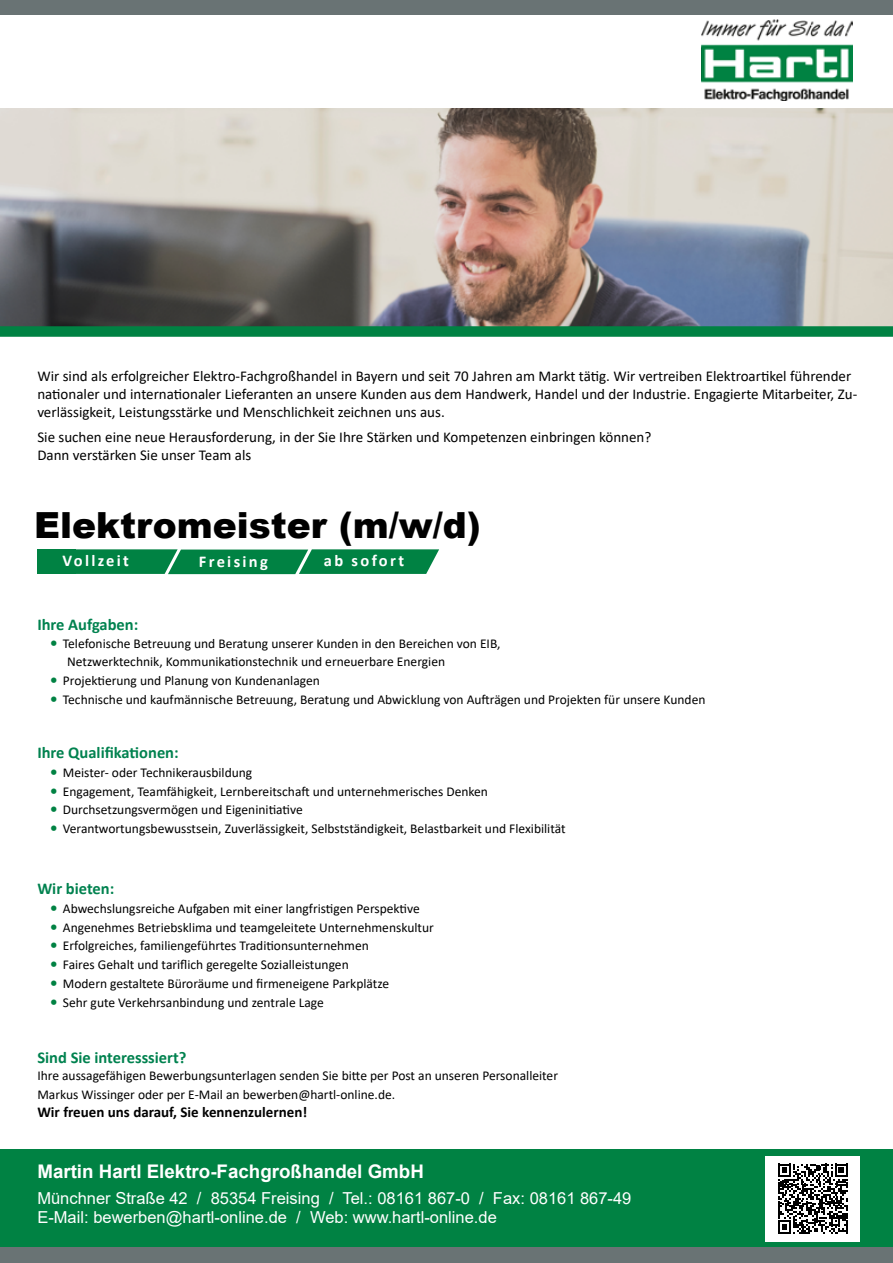
<style>
.page{position:relative;width:893px;height:1263px;background:#fff}
.page>*{position:absolute;margin:0;border:0;box-sizing:border-box;transform-origin:0 0}
.t1{font:900 36px "Arial";color:#000}
.t2{font:700 18.75px "Arial";color:#fff}
.t3{font:16.5px/19.5px "Arial";color:#fff}
.t4{font:700 16.5px "Calibri";color:#00824f}
.t5{font:700 16.5px "Calibri";letter-spacing:.14em;color:#fff}
.t6{font:15px/18px "Calibri";color:#000}
.t7{font:700 15px "Calibri";color:#000}
.t8{font:13.5px/19.5px "Calibri";color:#000}
.s1{font-weight:700;font-size:15px;color:#008243}
</style>
<div class="page">
<img style="left:702px;top:20px;width:150px;height:80px">
<img style="left:0;top:108px;width:893px;height:218px">
<svg style="left:37px;top:549px;width:402px;height:25px;background:#0c874c"></svg>
<div style="left:0;top:326px;width:893px;height:11px;background:#008243"></div>
<div style="left:0;top:1150px;width:893px;height:113px;background:#008243"></div>
<div style="left:766px;top:1156px;width:94px;height:85px;background:#fff"></div>
<svg style="left:778px;top:1164px;width:70px;height:70px"></svg>
<div style="left:0;top:0;width:893px;height:15px;background:#697374"></div>
<div style="left:0;top:1247px;width:893px;height:16px;background:#697374"></div>
<p class="t6" style="left:37px;top:366px;width:821px">Wir sind als erfolgreicher Elektro-Fachgroßhandel in Bayern und seit 70 Jahren am Markt tätig. Wir vertreiben Elektroartikel führender nationaler und internationaler Lieferanten an unsere Kunden aus dem Handwerk, Handel und der Industrie. Engagierte Mitarbeiter, Zu&shy;verlässigkeit, Leistungsstärke und Menschlichkeit zeichnen uns aus.</p>
<p class="t6" style="left:37px;top:428px;width:616px">Sie suchen eine neue Herausforderung, in der Sie Ihre Stärken und Kompetenzen einbringen können?<br>Dann verstärken Sie unser Team als</p>
<h1 class="t1" style="left:34px;top:499px;width:448px">Elektromeister (m/w/d)</h1>
<p class="t5" style="left:63px;top:549px;width:68px">Vollzeit</p>
<p class="t5" style="left:199px;top:549px;width:71px">Freising</p>
<p class="t5" style="left:324px;top:549px;width:82px">ab sofort</p>
<p class="t4" style="left:37px;top:612px;width:102px">Ihre Aufgaben:</p>
<p class="t8" style="left:67px;top:634px;width:435px;line-height:18px;text-indent:-17px"><span class="s1">•</span> Telefonische Betreuung und Beratung unserer Kunden in den Bereichen von EIB,<br>Netzwerktechnik, Kommunikationstechnik und erneuerbare Energien</p>
<p class="t8" style="left:50px;top:670px;width:271px"><span class="s1">•</span> Projektierung und Planung von Kundenanlagen</p>
<p class="t8" style="left:50px;top:689px;width:657px"><span class="s1">•</span> Technische und kaufmännische Betreuung, Beratung und Abwicklung von Aufträgen und Projekten für unsere Kunden</p>
<p class="t4" style="left:37px;top:741px;width:143px">Ihre Qualifikationen:</p>
<p class="t8" style="left:50px;top:762px;width:204px"><span class="s1">•</span> Meister- oder Technikerausbildung</p>
<p class="t8" style="left:50px;top:781px;width:439px"><span class="s1">•</span> Engagement, Teamfähigkeit, Lernbereitschaft und unternehmerisches Denken</p>
<p class="t8" style="left:50px;top:800px;width:254px"><span class="s1">•</span> Durchsetzungsvermögen und Eigeninitiative</p>
<p class="t8" style="left:50px;top:819px;width:517px"><span class="s1">•</span> Verantwortungsbewusstsein, Zuverlässigkeit, Selbstständigkeit, Belastbarkeit und Flexibilität</p>
<p class="t4" style="left:37px;top:877px;width:78px">Wir bieten:</p>
<p class="t8" style="left:50px;top:898px;width:371px"><span class="s1">•</span> Abwechslungsreiche Aufgaben mit einer langfristigen Perspektive</p>
<p class="t8" style="left:50px;top:917px;width:385px"><span class="s1">•</span> Angenehmes Betriebsklima und teamgeleitete Unternehmenskultur</p>
<p class="t8" style="left:50px;top:936px;width:320px"><span class="s1">•</span> Erfolgreiches, familiengeführtes Traditionsunternehmen</p>
<p class="t8" style="left:50px;top:954px;width:300px"><span class="s1">•</span> Faires Gehalt und tariflich geregelte Sozialleistungen</p>
<p class="t8" style="left:50px;top:973px;width:341px"><span class="s1">•</span> Modern gestaltete Büroräume und firmeneigene Parkplätze</p>
<p class="t8" style="left:50px;top:992px;width:275px"><span class="s1">•</span> Sehr gute Verkehrsanbindung und zentrale Lage</p>
<p class="t4" style="left:37px;top:1046px;width:151px">Sind Sie interesssiert?</p>
<p class="t8" style="left:37px;top:1065px;width:522px">Ihre aussagefähigen Bewerbungsunterlagen senden Sie bitte per Post an unseren Personalleiter<br>Markus Wissinger oder per E-Mail an bewerben@hartl-online.de.</p>
<p class="t7" style="left:37px;top:1101px;width:271px">Wir freuen uns darauf, Sie kennenzulernen!</p>
<h2 class="t2" style="left:37px;top:1158px;width:388px">Martin Hartl Elektro-Fachgroßhandel GmbH</h2>
<p class="t3" style="left:37px;top:1188px;width:596px">Münchner Straße 42 / 85354 Freising / Tel.: 08161 867-0 / Fax: 08161 867-49<br>E-Mail: bewerben@hartl-online.de / Web: www.hartl-online.de</p>
</div>
